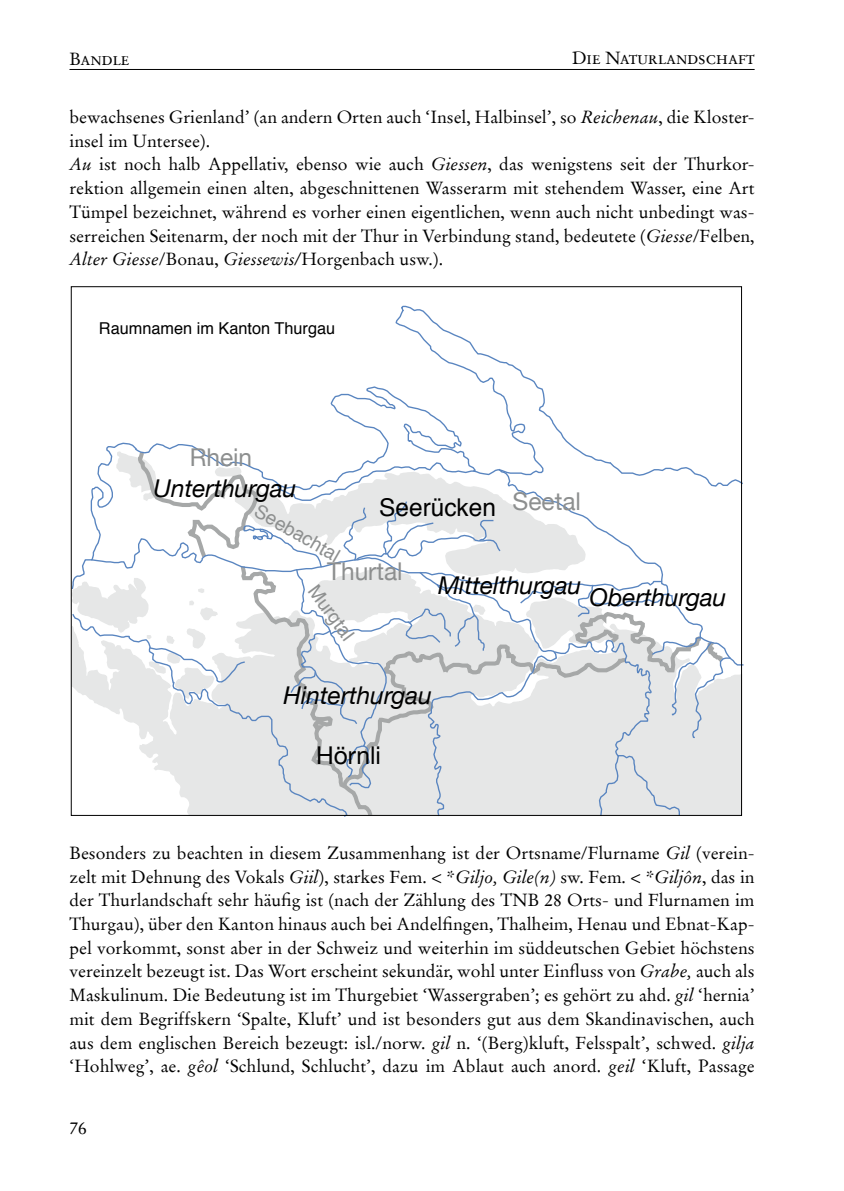
<style>
.page{position:relative;width:844px;height:1191px;background:#fff}
.page>*{position:absolute;margin:0;border:0;box-sizing:border-box;transform-origin:0 0}
.t1{font:italic 24.5px "Helvetica Neue";color:#000}
.t2{font:24.5px "Helvetica Neue";color:#8d8f8f}
.t3{font:24.5px "Helvetica";color:#000}
.t4{font:24.5px "Helvetica Neue";color:#000}
.t5{font:19.07px "Helvetica";color:#8d8f8f}
.t6{font:17.5px/23.8px "Andhausen";color:#000}
.t7{font:700 17.5px "Andhausen";color:#000}
.t8{font:16.28px "Helvetica";color:#000}
.s1{font-style:italic}
</style>
<div class="page">
<svg style="left:71px;top:305px;width:673px;height:512px"></svg>
<hr style="left:69px;top:69px;width:685px;height:1px;background:#000">
<p class="t7" style="left:69px;top:47px;width:62px">Bandle</p>
<p class="t7" style="left:572px;top:47px;width:184px">Die Naturlandschaft</p>
<p class="t6" style="left:69px;top:105px;width:686px">bewachsenes Grienland’ (an andern Orten auch ‘Insel, Halbinsel’, so <span class="s1">Reichenau</span>, die Kloster&shy;insel im Untersee).<br><span class="s1">Au</span> ist noch halb Appellativ, ebenso wie auch <span class="s1">Giessen</span>, das wenigstens seit der Thurkor&shy;rektion allgemein einen alten, abgeschnittenen Wasserarm mit stehendem Wasser, eine Art Tümpel bezeichnet, während es vorher einen eigentlichen, wenn auch nicht unbedingt was&shy;serreichen Seitenarm, der noch mit der Thur in Verbindung stand, bedeutete (<span class="s1">Giesse</span>/Felben, <span class="s1">Alter Giesse</span>/Bonau, <span class="s1">Giessewis/</span>Horgenbach usw.).</p>
<p class="t8" style="left:99px;top:314px;width:238px">Raumnamen im Kanton Thurgau</p>
<h1 class="t2" style="left:190px;top:442px;width:64px">Rhein</h1>
<h1 class="t1" style="left:153px;top:473px;width:144px">Unterthurgau</h1>
<h1 class="t2" style="left:512px;top:486px;width:70px">Seetal</h1>
<h1 class="t3" style="left:379px;top:486px;width:118px">Seerücken</h1>
<p class="t5" style="left:264px;top:495px;width:97px;rotate:30deg">Seebachtal</p>
<p class="t5" style="left:326px;top:577px;width:65px;rotate:54deg">Murgtal</p>
<h1 class="t2" style="left:327px;top:556px;width:77px">Thurtal</h1>
<h1 class="t1" style="left:438px;top:571px;width:145px">Mittelthurgau</h1>
<h1 class="t1" style="left:589px;top:583px;width:138px">Oberthurgau</h1>
<h1 class="t1" style="left:283px;top:680px;width:150px">Hinterthurgau</h1>
<h1 class="t4" style="left:316px;top:740px;width:66px">Hörnli</h1>
<p class="t6" style="left:69px;top:840px;width:686px;text-align:justify">Besonders zu beachten in diesem Zusammenhang ist der Ortsname/Flurname <span class="s1">Gil</span> (verein&shy;zelt mit Dehnung des Vokals <span class="s1">Giil</span>), starkes Fem. &lt; *<span class="s1">Giljo, Gile(n)</span> sw. Fem. &lt; *<span class="s1">Giljôn</span>, das in der Thurlandschaft sehr häufig ist (nach der Zählung des TNB 28 Orts- und Flurnamen im Thurgau), über den Kanton hinaus auch bei Andelfingen, Thalheim, Henau und Ebnat-Kap&shy;pel vorkommt, sonst aber in der Schweiz und weiterhin im süddeutschen Gebiet höchstens vereinzelt bezeugt ist. Das Wort erscheint sekundär, wohl unter Einfluss von <span class="s1">Grabe,</span> auch als Maskulinum. Die Bedeutung ist im Thurgebiet ‘Wassergraben’; es gehört zu ahd. <span class="s1">gil</span> ‘hernia’ mit dem Begriffskern ‘Spalte, Kluft’ und ist besonders gut aus dem Skandinavischen, auch aus dem englischen Bereich bezeugt: isl./norw. <span class="s1">gil</span> n. ‘(Berg)kluft, Felsspalt’, schwed. <span class="s1">gilja </span>‘Hohlweg’, ae. <span class="s1">gêol</span> ‘Schlund, Schlucht’, dazu im Ablaut auch anord. <span class="s1">geil</span> ‘Kluft, Passage</p>
<p class="t6" style="left:69px;top:1115px;width:19px">76</p>
</div>
